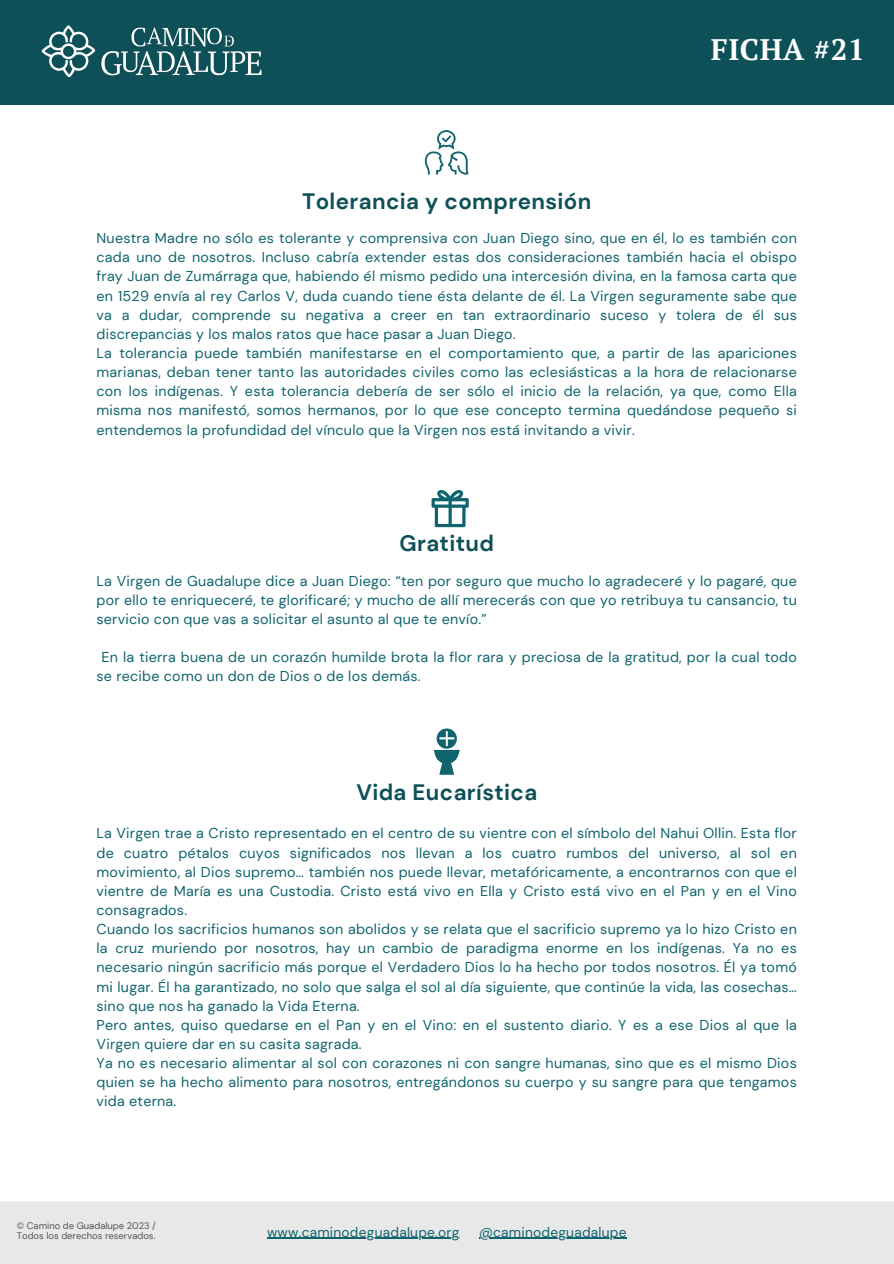
<style>
.page{position:relative;width:894px;height:1264px;background:#fff}
.page>*{position:absolute;margin:0;border:0;box-sizing:border-box;transform-origin:0 0}
.t1{font:700 29.55px "PT Serif";letter-spacing:.02em;color:#fff}
.t2{font:700 22.35px "DM Sans";letter-spacing:.02em;color:#0d5057}
.t3{font:14.25px/19.2px "DM Sans";letter-spacing:.02em;color:#0f646d}
.t4{font:13.65px "DM Sans";letter-spacing:.015em;color:#0f646d}
.t5{font:9.45px/9.4px "DM Sans";color:#545454}
</style>
<div class="page">
<div style="left:0;top:1201px;width:893px;height:62px;background:#e8e8e8"></div>
<div style="left:0;top:0;width:893px;height:105px;background:#0d5057"></div>
<img style="left:101px;top:27px;width:161px;height:49px">
<svg style="left:42px;top:25px;width:53px;height:52px"></svg>
<svg style="left:425px;top:130px;width:43px;height:45px"></svg>
<svg style="left:431px;top:490px;width:37px;height:37px"></svg>
<svg style="left:434px;top:728px;width:25px;height:46px"></svg>
<hr style="left:267px;top:1237px;width:192px;height:1px;background:#0f646d">
<hr style="left:479px;top:1237px;width:147px;height:1px;background:#0f646d">
<h3 class="t2" style="left:302px;top:186px;width:291px">Tolerancia y comprensión</h3>
<h2 class="t1" style="left:710px;top:30px;width:155px">FICHA #21</h2>
<h3 class="t3" style="left:96px;top:229px;width:701px">Nuestra Madre no sólo es tolerante y comprensiva con Juan Diego sino, que en él, lo es también con cada uno de nosotros. Incluso cabría extender estas dos consideraciones también hacia el obispo fray Juan de Zumárraga que, habiendo él mismo pedido una intercesión divina, en la famosa carta que en 1529 envía al rey Carlos V, duda cuando tiene ésta delante de él. La Virgen seguramente sabe que va a dudar, comprende su negativa a creer en tan extraordinario suceso y tolera de él sus discrepancias y los malos ratos que hace pasar a Juan Diego.<br>La tolerancia puede también manifestarse en el comportamiento que, a partir de las apariciones marianas, deban tener tanto las autoridades civiles como las eclesiásticas a la hora de relacionarse con los indígenas. Y esta tolerancia debería de ser sólo el inicio de la relación, ya que, como Ella misma nos manifestó, somos hermanos, por lo que ese concepto termina quedándose pequeño si entendemos la profundidad del vínculo que la Virgen nos está invitando a vivir.</h3>
<h3 class="t2" style="left:399px;top:529px;width:96px">Gratitud</h3>
<p class="t3" style="left:96px;top:571px;width:701px;text-align:justify">La Virgen de Guadalupe dice a Juan Diego: “ten por seguro que mucho lo agradeceré y lo pagaré, que por ello te enriqueceré, te glorificaré; y mucho de allí merecerás con que yo retribuya tu cansancio, tu servicio con que vas a solicitar el asunto al que te envío.”</p>
<h2 class="t3" style="left:96px;top:648px;width:701px;text-indent:5px">En la tierra buena de un corazón humilde brota la flor rara y preciosa de la gratitud, por la cual todo se recibe como un don de Dios o de los demás.</h2>
<p class="t2" style="left:356px;top:777px;width:182px">Vida Eucarística</p>
<h2 class="t3" style="left:96px;top:824px;width:701px">La Virgen trae a Cristo representado en el centro de su vientre con el símbolo del Nahui Ollin. Esta flor de cuatro pétalos cuyos significados nos llevan a los cuatro rumbos del universo, al sol en movimiento, al Dios supremo… también nos puede llevar, metafóricamente, a encontrarnos con que el vientre de María es una Custodia. Cristo está vivo en Ella y Cristo está vivo en el Pan y en el Vino consagrados.<br>Cuando los sacrificios humanos son abolidos y se relata que el sacrificio supremo ya lo hizo Cristo en la cruz muriendo por nosotros, hay un cambio de paradigma enorme en los indígenas. Ya no es necesario ningún sacrificio más porque el Verdadero Dios lo ha hecho por todos nosotros. Él ya tomó mi lugar. Él ha garantizado, no solo que salga el sol al día siguiente, que continúe la vida, las cosechas… sino que nos ha ganado la Vida Eterna.<br>Pero antes, quiso quedarse en el Pan y en el Vino: en el sustento diario. Y es a ese Dios al que la Virgen quiere dar en su casita sagrada.<br>Ya no es necesario alimentar al sol con corazones ni con sangre humanas, sino que es el mismo Dios quien se ha hecho alimento para nosotros, entregándonos su cuerpo y su sangre para que tengamos vida eterna.</h2>
<p class="t5" style="left:17px;top:1221px;width:140px">©️ Camino de Guadalupe 2023 /<br>Todos los derechos reservados.</p>
<p class="t4" style="left:267px;top:1223px;width:194px">www.caminodeguadalupe.org</p>
<h1 class="t4" style="left:479px;top:1223px;width:149px">@caminodeguadalupe</h1>
</div>
